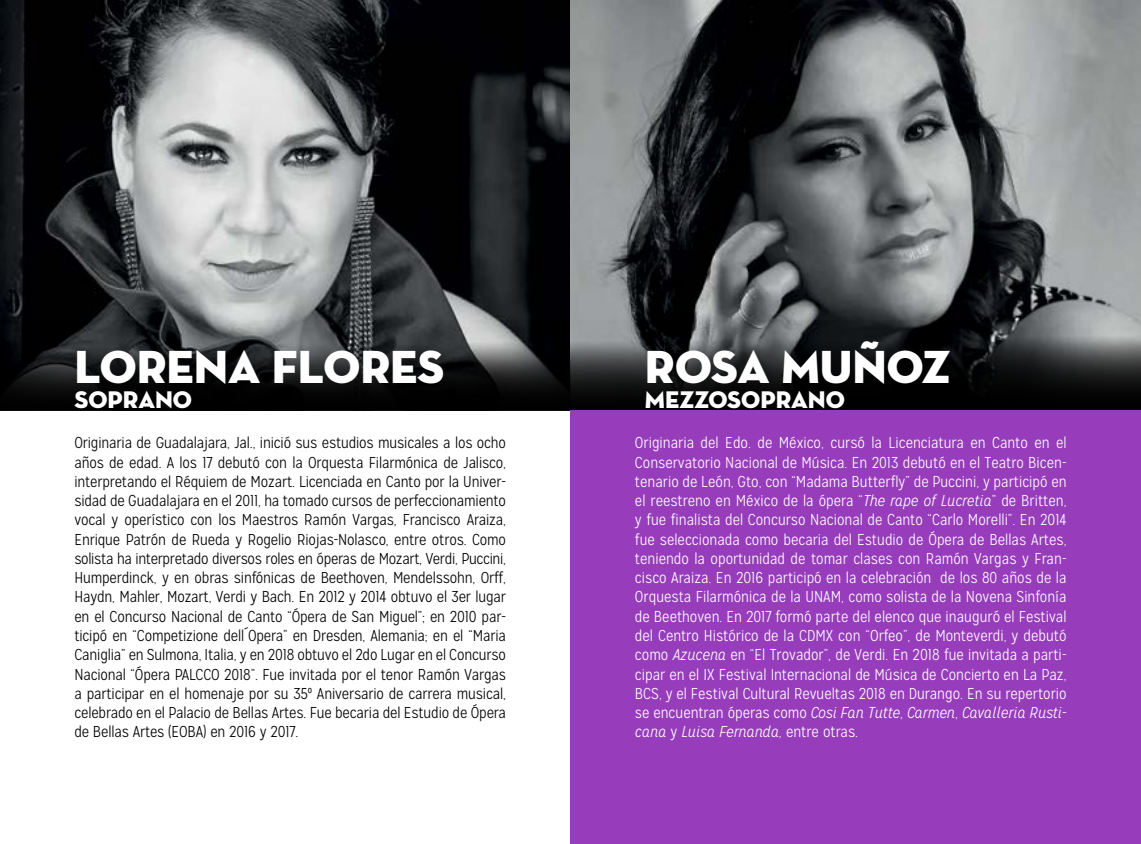
<style>
.page{position:relative;width:1141px;height:844px;background:#fff}
.page>*{position:absolute;margin:0;border:0;box-sizing:border-box;transform-origin:0 0}
.t1{font:47.25px "Neutra Disp Exp Titling";color:#fff}
.t2{font:24.5px "Neutra Disp Exp Titling";color:#fff}
.t3{font:300 15.75px/19.2px "Mission Gothic";letter-spacing:-.01em;color:#000;text-align:justify}
.No_Spacing{font:300 15.75px/19.2px "Mission Gothic";color:#fff;text-align:justify}
.s1{font-style:italic}
</style>
<div class="page">
<img style="left:0;top:0;width:1141px;height:320px">
<div style="left:570px;top:411px;width:571px;height:432px;background:#973dbb"></div>
<svg style="left:0;top:320px;width:1141px;height:90px;background:#222425"></svg>
<p class="t1" style="left:74px;top:337px;width:371px">LORENA FLORES</p>
<p class="t2" style="left:74px;top:384px;width:119px">SOPRANO</p>
<p class="t1" style="left:645px;top:337px;width:307px">ROSA MUÑOZ</p>
<p class="t2" style="left:645px;top:384px;width:201px">MEZZOSOPRANO</p>
<p class="t3" style="left:74px;top:433px;width:433px">Originaria de Guadalajara, Jal., inició sus estudios musicales a los ocho años de edad. A los 17 debutó con la Orquesta Filarmónica de Jalisco, interpretando el Réquiem de Mozart. Licenciada en Canto por la Univer&shy;sidad de Guadalajara en el 2011, ha tomado cursos de perfeccionamiento vocal y operístico con los Maestros Ramón Vargas, Francisco Araiza, Enrique Patrón de Rueda y Rogelio Riojas-Nolasco, entre otros. Como solista ha interpretado diversos roles en óperas de Mozart, Verdi, Puccini, Humperdinck, y en obras sinfónicas de Beethoven, Mendelssohn, Orff, Haydn, Mahler, Mozart, Verdi y Bach. En 2012 y 2014 obtuvo el 3er lugar en el Concurso Nacional de Canto “Ópera de San Miguel”; en 2010 par&shy;ticipó en “Competizione dell´Opera” en Dresden, Alemania; en el “Maria Caniglia” en Sulmona, Italia, y en 2018 obtuvo el 2do Lugar en el Concurso Nacional “Ópera PALCCO 2018”. Fue invitada por el tenor Ramón Vargas a participar en el homenaje por su 35º Aniversario de carrera musical, celebrado en el Palacio de Bellas Artes. Fue becaria del Estudio de Ópera de Bellas Artes (EOBA) en 2016 y 2017.</p>
<p class="No_Spacing" style="left:635px;top:433px;width:433px">Originaria del Edo. de México, cursó la Licenciatura en Canto en el Conservatorio Nacional de Música. En 2013 debutó en el Teatro Bicen&shy;tenario de León, Gto, con “Madama Butterfly” de Puccini, y participó en el reestreno en México de la ópera “<span class="s1">The rape of Lucretia</span>” de Britten, y fue finalista del Concurso Nacional de Canto “Carlo Morelli”. En 2014 fue seleccionada como becaria del Estudio de Ópera de Bellas Artes, teniendo la oportunidad de tomar clases con Ramón Vargas y Fran&shy;cisco Araiza. En 2016 participó en la celebración de los 80 años de la Orquesta Filarmónica de la UNAM, como solista de la Novena Sinfonía de Beethoven. En 2017 formó parte del elenco que inauguró el Festival del Centro Histórico de la CDMX con “Orfeo”, de Monteverdi, y debutó como <span class="s1">Azucena</span> en “El Trovador”, de Verdi. En 2018 fue invitada a parti&shy;cipar en el IX Festival Internacional de Música de Concierto en La Paz, BCS, y el Festival Cultural Revueltas 2018 en Durango. En su repertorio se encuentran óperas como <span class="s1">Cosi Fan Tutte</span>, <span class="s1">Carmen</span>, <span class="s1">Cavalleria Rusti&shy;cana</span> y <span class="s1">Luisa Fernanda,</span> entre otras.</p>
</div>
